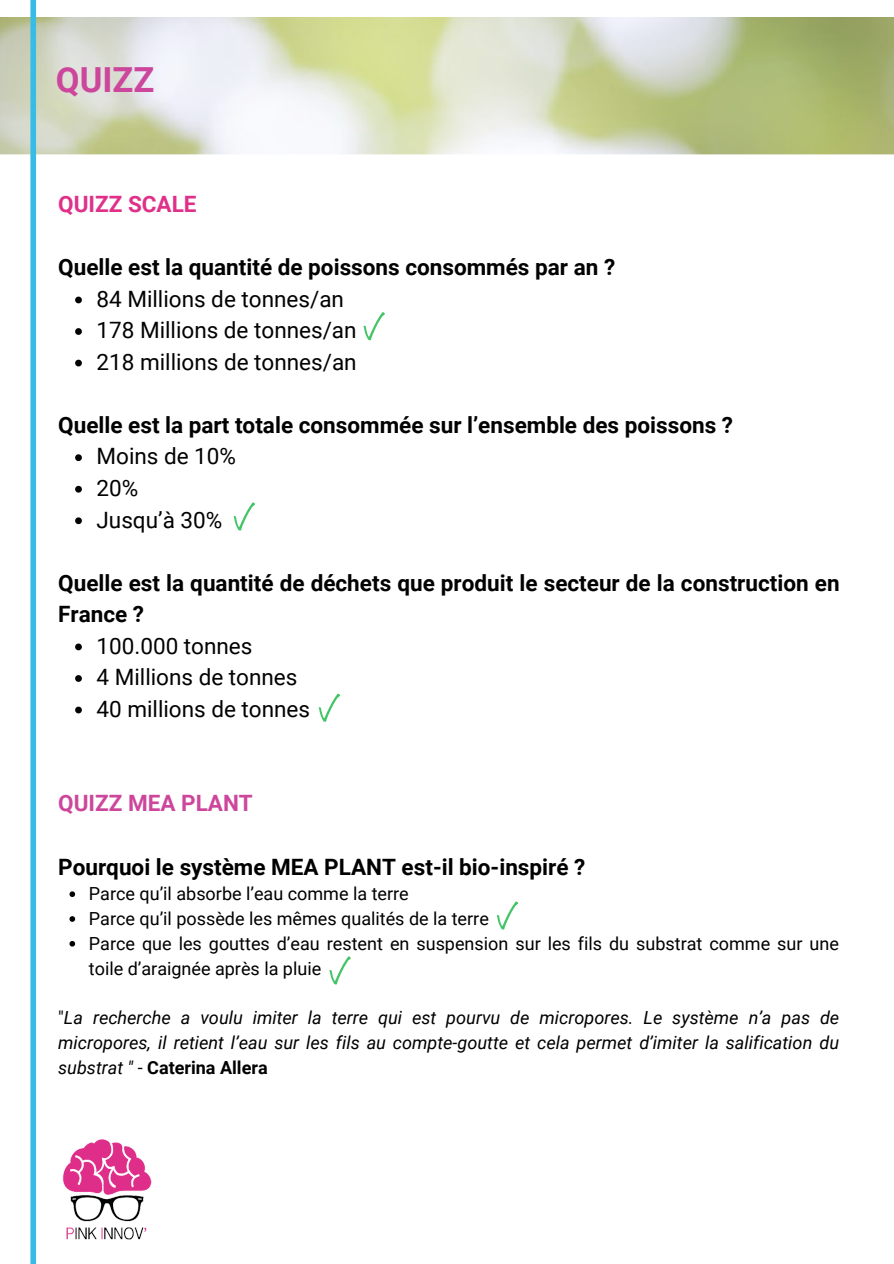
<style>
.page{position:relative;width:894px;height:1264px;background:#fff}
.page>*{position:absolute;margin:0;border:0;box-sizing:border-box;transform-origin:0 0}
.t1{font:700 34.5px "Roboto";color:#cc479c}
.t2{font:700 22.5px/31.5px "Roboto";color:#020202}
.t3{font:22.5px "Roboto";color:#020202}
.t4{font:700 22.5px "Roboto";color:#000}
.t5{font:700 22.5px "Roboto";color:#cc479c}
.t6{font:700 22.5px "Roboto";color:#df308a}
.t7{font:italic 18px/24.8px "Roboto";color:#000;text-align:justify}
.t8{font:18px/24.8px "Roboto";color:#000}
.s1{font-style:normal}
.s2{font-weight:700;font-style:normal}
</style>
<div class="page">
<img style="left:0;top:17px;width:893px;height:144px">
<svg style="left:75px;top:296px;width:7px;height:7px"></svg>
<svg style="left:75px;top:328px;width:7px;height:7px"></svg>
<svg style="left:75px;top:360px;width:7px;height:6px"></svg>
<svg style="left:75px;top:454px;width:7px;height:7px"></svg>
<svg style="left:75px;top:486px;width:7px;height:6px"></svg>
<svg style="left:75px;top:517px;width:7px;height:7px"></svg>
<svg style="left:75px;top:643px;width:7px;height:7px"></svg>
<svg style="left:75px;top:675px;width:7px;height:7px"></svg>
<svg style="left:75px;top:706px;width:7px;height:7px"></svg>
<svg style="left:69px;top:891px;width:6px;height:6px"></svg>
<svg style="left:69px;top:916px;width:6px;height:5px"></svg>
<svg style="left:69px;top:941px;width:6px;height:5px"></svg>
<div style="left:30px;top:0;width:6px;height:1263px;background:#37bde5"></div>
<svg style="left:363px;top:312px;width:22px;height:28px"></svg>
<svg style="left:234px;top:502px;width:21px;height:28px"></svg>
<svg style="left:318px;top:693px;width:22px;height:28px"></svg>
<img style="left:62px;top:1139px;width:90px;height:101px">
<svg style="left:496px;top:901px;width:22px;height:28px"></svg>
<svg style="left:329px;top:956px;width:22px;height:28px"></svg>
<p class="t1" style="left:56px;top:60px;width:100px">QUIZZ</p>
<p class="t6" style="left:58px;top:191px;width:140px">QUIZZ SCALE</p>
<p class="t2" style="left:58px;top:252px;width:558px">Quelle est la quantité de poissons consommés par an ?</p>
<p class="t3" style="left:96px;top:286px;width:249px">84 Millions de tonnes/an</p>
<p class="t3" style="left:96px;top:317px;width:261px">178 Millions de tonnes/an</p>
<p class="t3" style="left:96px;top:349px;width:261px">218 millions de tonnes/an</p>
<p class="t2" style="left:58px;top:409px;width:676px">Quelle est la part totale consommée sur l’ensemble des poissons ?</p>
<p class="t3" style="left:96px;top:443px;width:141px">Moins de 10%</p>
<p class="t3" style="left:96px;top:475px;width:43px">20%</p>
<p class="t3" style="left:96px;top:506px;width:127px">Jusqu’à 30%</p>
<p class="t2" style="left:58px;top:567px;width:782px">Quelle est la quantité de déchets que produit le secteur de la construction en<br>France ?</p>
<p class="t3" style="left:96px;top:633px;width:157px">100.000 tonnes</p>
<p class="t3" style="left:96px;top:664px;width:202px">4 Millions de tonnes</p>
<p class="t3" style="left:96px;top:696px;width:215px">40 millions de tonnes</p>
<p class="t5" style="left:58px;top:790px;width:196px">QUIZZ MEA PLANT</p>
<p class="t4" style="left:58px;top:853px;width:528px">Pourquoi le système MEA PLANT est-il bio-inspiré ?</p>
<p class="t8" style="left:89px;top:881px;width:321px">Parce qu’il absorbe l’eau comme la terre</p>
<p class="t8" style="left:89px;top:906px;width:401px">Parce qu’il possède les mêmes qualités de la terre</p>
<p class="t8" style="left:89px;top:931px;width:751px">Parce que les gouttes d’eau restent en suspension sur les fils du substrat comme sur une toile d’araignée après la pluie</p>
<p class="t7" style="left:58px;top:1005px;width:782px"><span class="s1">"</span>La recherche a voulu imiter la terre qui est pourvu de micropores. Le système n’a pas de micropores, il retient l’eau sur les fils au compte-goutte et cela permet d’imiter la salification du substrat " <span class="s1">-</span> <span class="s2">Caterina Allera</span></p>
</div>
